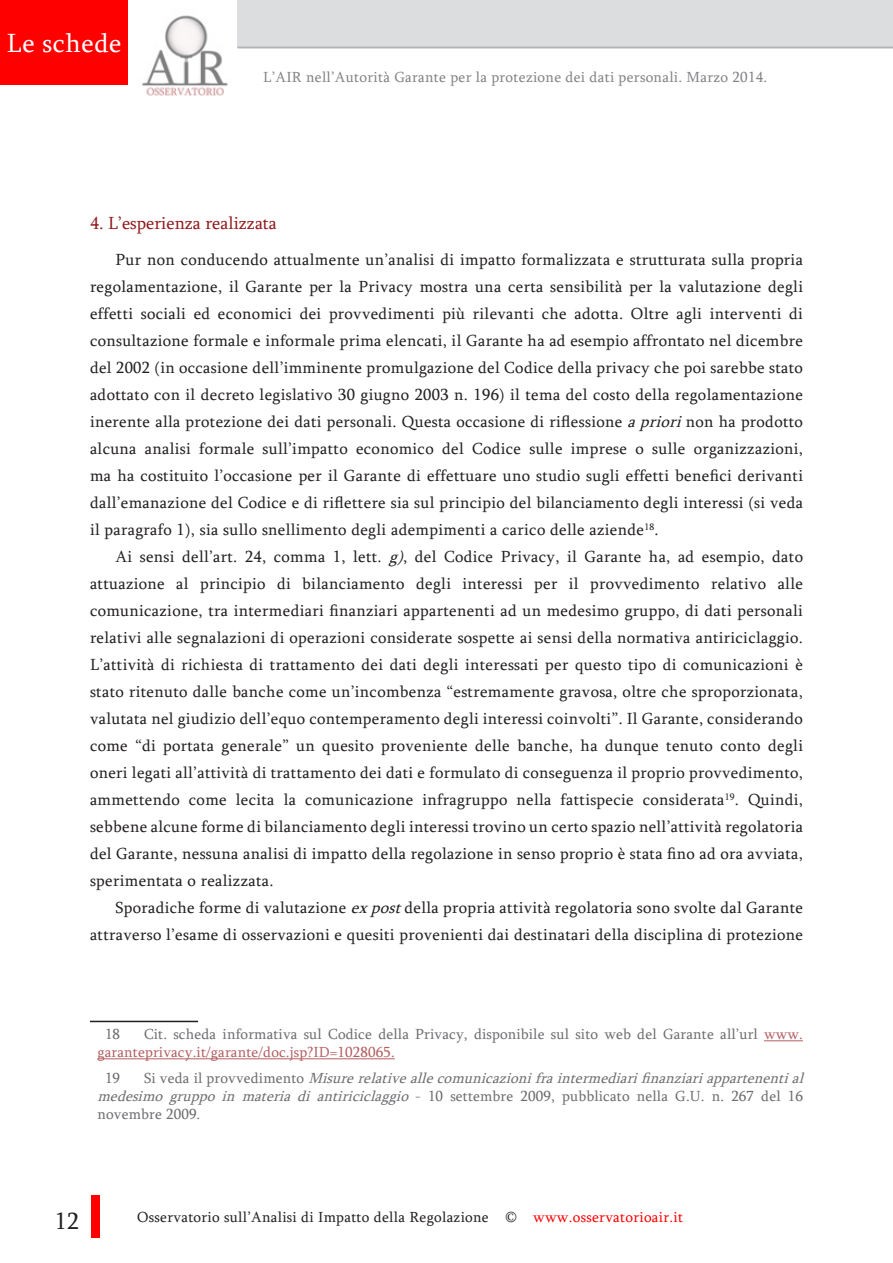
<style>
.page{position:relative;width:893px;height:1263px;background:#fff}
.page>*{position:absolute;margin:0;border:0;box-sizing:border-box;transform-origin:0 0}
.t1{font:27px "Sylfaen";letter-spacing:.02em;color:#fff}
.t2{font:24px "Sylfaen";color:#231f20}
.Titoli_Paragrafi{font:18px "Sylfaen";color:#921a1d}
.t3{font:16.5px/27px "Sylfaen";letter-spacing:.02em;color:#231f20;text-align:justify}
.Note_testo{font:italic 15px/18px "Sylfaen";color:#6c6d70}
.Note_testo-2{font:15px/18px "Sylfaen";letter-spacing:.01em;color:#6c6d70}
.t4{font:15px "Sylfaen";letter-spacing:.02em;color:#231f20}
.t5{font:15px "Sylfaen";letter-spacing:.02em;color:#808285}
.s1{font-style:italic}
.s2{color:#b35f61}
.s3{font-style:normal}
.s4{color:#f00}
</style>
<div class="page">
<div style="left:0;top:0;width:128px;height:84px;background:#f00"></div>
<img style="left:142px;top:0;width:96px;height:96px">
<img style="left:91px;top:1195px;width:9px;height:42px">
<div style="left:238px;top:0;width:655px;height:48px;background:#dcdddf"></div>
<hr style="left:238px;top:47px;width:655px;height:1px;background:#b2b3b7">
<hr style="left:90px;top:1021px;width:108px;height:1px;background:#231f20">
<hr style="left:764px;top:1040px;width:39px;height:1px;background:#b35f61">
<hr style="left:98px;top:1058px;width:297px;height:1px;background:#b35f61">
<h1 class="t1" style="left:7px;top:25px;width:116px">Le schede</h1>
<p class="t5" style="left:263px;top:67px;width:506px">L’AIR nell’Autorità Garante per la protezione dei dati personali. Marzo 2014.</p>
<p class="Titoli_Paragrafi" style="left:90px;top:211px;width:188px">4. L’esperienza realizzata</p>
<p class="t3" style="left:90px;top:246px;width:715px;text-indent:26px">Pur non conducendo attualmente un’analisi di impatto formalizzata e strutturata sulla propria regolamentazione, il Garante per la Privacy mostra una certa sensibilità per la valutazione degli effetti sociali ed economici dei provvedimenti più rilevanti che adotta. Oltre agli interventi di consultazione formale e informale prima elencati, il Garante ha ad esempio affrontato nel dicembre del 2002 (in occasione dell’imminente promulgazione del Codice della privacy che poi sarebbe stato adottato con il decreto legislativo 30 giugno 2003 n. 196) il tema del costo della regolamentazione inerente alla protezione dei dati personali. Questa occasione di riflessione <span class="s1">apriori</span>non ha prodotto alcuna analisi formale sull’impatto economico del Codice sulle imprese o sulle organizzazioni, ma ha costituito l’occasione per il Garante di effettuare uno studio sugli effetti benefici derivanti dall’emanazione del Codice e di riflettere sia sul principio del bilanciamento degli interessi (si veda il paragrafo 1), sia sullo snellimento degli adempimenti a carico delle aziende<sup>18</sup>.</p>
<p class="t3" style="left:90px;top:543px;width:715px;text-indent:26px">Ai sensi dell’art. 24, comma 1, lett. <span class="s1">g)</span>, del Codice Privacy, il Garante ha, ad esempio, dato attuazione al principio di bilanciamento degli interessi per il provvedimento relativo alle comunicazione, tra intermediari finanziari appartenenti ad un medesimo gruppo, di dati personali relativi alle segnalazioni di operazioni considerate sospette ai sensi della normativa antiriciclaggio.<br>L’attività di richiesta di trattamento dei dati degli interessati per questo tipo di comunicazioni è stato ritenuto dalle banche come un’incombenza “estremamente gravosa, oltre che sproporzionata, valutata nel giudizio dell’equo contemperamento degli interessi coinvolti”<span class="s1">.</span>Il Garante, considerando come “di portata generale” un quesito proveniente delle banche, ha dunque tenuto conto degli oneri legati all’attività di trattamento dei dati e formulato di conseguenza il proprio provvedimento, ammettendo come lecita la comunicazione infragruppo nella fattispecie considerata<sup>19</sup>. Quindi, sebbene alcune forme di bilanciamento degli interessi trovino un certo spazio nell’attività regolatoria del Garante, nessuna analisi di impatto della regolazione in senso proprio è stata fino ad ora avviata, sperimentata o realizzata.</p>
<p class="t3" style="left:90px;top:894px;width:714px;text-align:right">Sporadiche forme di valutazione <span class="s1">expost</span>della propria attività regolatoria sono svolte dal Garante attraverso l’esame di osservazioni e quesiti provenienti dai destinatari della disciplina di protezione</p>
<p class="Note_testo-2" style="left:98px;top:1025px;width:707px;text-indent:46px">Cit. scheda informativa sul Codice della Privacy, disponibile sul sito web del Garante all’url <span class="s2">www. garanteprivacy.it/garante/doc.jsp?ID=1028065.</span></p>
<p class="Note_testo-2" style="left:105px;top:1068px;width:17px">19</p>
<p class="Note_testo-2" style="left:105px;top:1025px;width:17px">18</p>
<p class="Note_testo" style="left:98px;top:1068px;width:712px;text-indent:46px"><span class="s3">S i v e d a i l p r o v v e d i m e n t o</span> Misurerelativeallecomunicazionifraintermediarifinanziariappartenential medesimo gruppo in materia di antiriciclaggio <span class="s3">- 10 settembre 2009, pubblicato nella G.U. n. 267 del 16 novembre 2009.</span></p>
<h2 class="t2" style="left:55px;top:1205px;width:26px">12</h2>
<p class="t4" style="left:137px;top:1207px;width:547px">Osservatorio sull’Analisi di Impatto della Regolazione © <span class="s4">www.osservatorioair.it</span></p>
</div>
